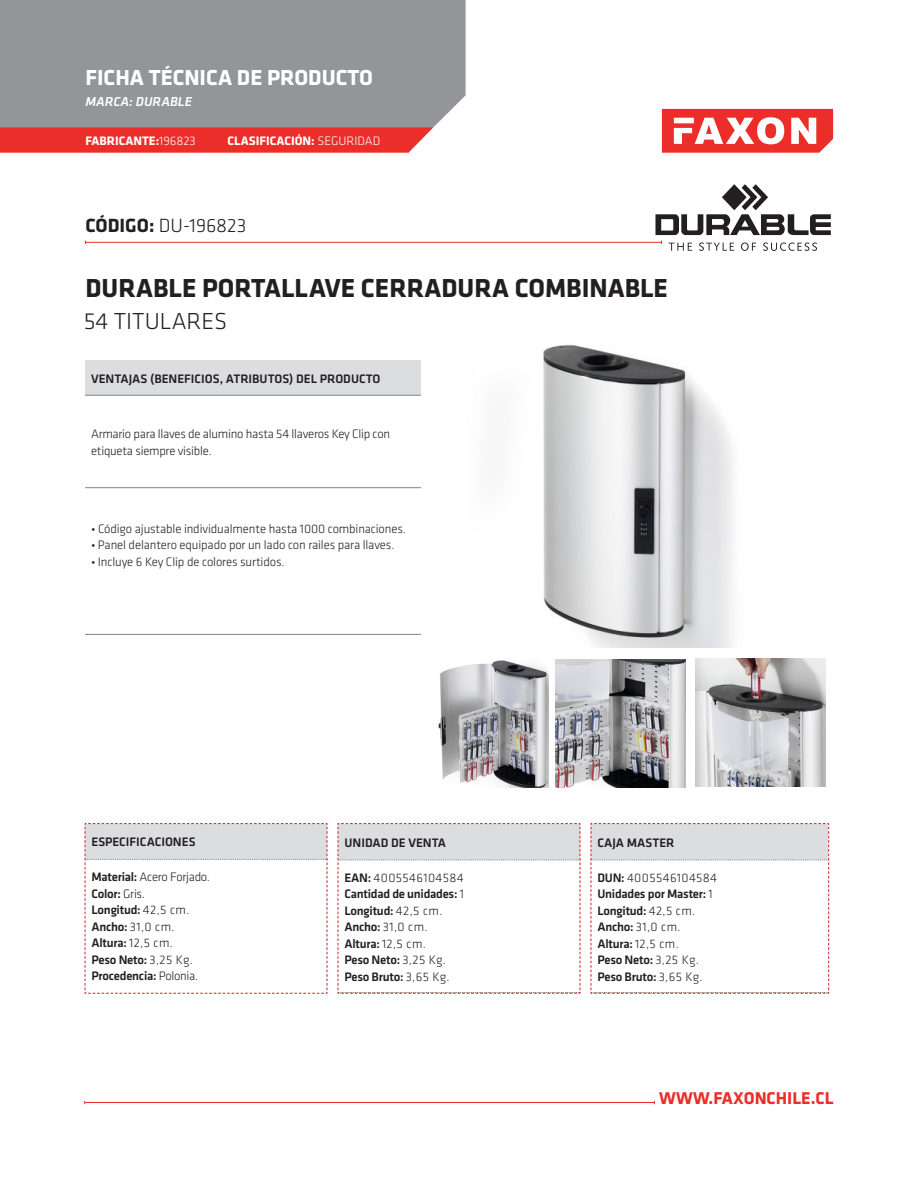
<style>
.page{position:relative;width:918px;height:1188px;background:#fff}
.page>*{position:absolute;margin:0;border:0;box-sizing:border-box;transform-origin:0 0}
.t1{font:700 27px "Klavika";color:#231f20}
.t2{font:300 24px "Klavika";color:#231f20}
.t3{font:700 22.5px "Klavika";color:#fff}
.t4{font:300 19.8px "Klavika";color:#231f20}
.t5{font:700 17.7px "Klavika";color:#eb2e29}
.t6{font:italic 500 13.5px "Klavika";color:#fff}
.t7{font:300 12.75px/16.5px "Klavika";letter-spacing:-.01em;color:#231f20}
.t8{font:500 12.75px "Klavika";letter-spacing:-.02em;color:#231f20}
.t9{font:500 12.75px "Klavika";color:#231f20}
.t10{font:700 12.75px "Klavika";color:#fff}
.t11{font:300 12.75px "Klavika";letter-spacing:.03em;color:#231f20}
.s1{font-weight:300}
.s2{font-weight:700}
.s3{font-family:"Vista Sans Reg";font-weight:400}
.s4{font-weight:500}
</style>
<div class="page">
<svg style="left:662px;top:109px;width:171px;height:44px"></svg>
<hr style="left:85px;top:242px;width:577px;height:1px;background:#eb2e29">
<div style="left:0;top:0;width:466px;height:127px;background:#939598"></div>
<svg style="left:84px;top:823px;width:244px;height:171px"></svg>
<svg style="left:337px;top:823px;width:244px;height:171px"></svg>
<svg style="left:590px;top:823px;width:240px;height:171px"></svg>
<svg style="left:0;top:127px;width:434px;height:26px;background:#eb3732"></svg>
<img style="left:543px;top:344px;width:190px;height:304px">
<img style="left:438px;top:660px;width:111px;height:128px">
<img style="left:555px;top:659px;width:131px;height:128px">
<img style="left:695px;top:659px;width:131px;height:128px">
<div style="left:85px;top:360px;width:336px;height:35px;background:#dcdddf"></div>
<hr style="left:85px;top:634px;width:336px;height:1px;background:#808285">
<hr style="left:85px;top:395px;width:336px;height:1px;background:#808285">
<hr style="left:85px;top:487px;width:336px;height:1px;background:#808285">
<hr style="left:85px;top:1102px;width:569px;height:1px;background:#eb2e29">
<svg style="left:669px;top:243px;width:23px;height:8px"></svg>
<svg style="left:699px;top:243px;width:35px;height:8px"></svg>
<svg style="left:741px;top:243px;width:15px;height:8px"></svg>
<svg style="left:763px;top:243px;width:54px;height:8px"></svg>
<svg style="left:655px;top:184px;width:176px;height:51px"></svg>
<p class="t3" style="left:85px;top:65px;width:289px">FICHA TÉCNICA DE PRODUCTO</p>
<p class="t6" style="left:85px;top:94px;width:108px">MARCA: DURABLE</p>
<p class="t10" style="left:86px;top:134px;width:112px">FABRICANTE:<span class="s1">196823</span></p>
<p class="t10" style="left:227px;top:134px;width:154px">CLASIFICACIÓN: <span class="s1">SEGURIDAD</span></p>
<p class="t4" style="left:85px;top:215px;width:163px"><span class="s2">CÓDIGO:</span> DU-196823</p>
<p class="t1" style="left:85px;top:274px;width:584px">DURABLE PORTALLAVE CERRADURA COMBINABLE</p>
<p class="t2" style="left:84px;top:308px;width:145px">54 TITULARES</p>
<p class="t9" style="left:91px;top:371px;width:291px">VENTAJAS (BENEFICIOS, ATRIBUTOS) DEL PRODUCTO</p>
<p class="t7" style="left:91px;top:426px;width:301px">Armario para llaves de alumino hasta 54 llaveros Key Clip con etiqueta siempre visible.</p>
<p class="t7" style="left:91px;top:521px;width:316px"><span class="s3">•</span> Código ajustable individualmente hasta 1000 combinaciones.</p>
<p class="t7" style="left:91px;top:537px;width:305px"><span class="s3">•</span> Panel delantero equipado por un lado con railes para llaves.</p>
<p class="t7" style="left:91px;top:554px;width:195px"><span class="s3">•</span> Incluye 6 Key Clip de colores surtidos.</p>
<p class="t9" style="left:91px;top:835px;width:106px">ESPECIFICACIONES</p>
<p class="t7" style="left:91px;top:869px;width:120px"><span class="s4">Material:</span> Acero Forjado.</p>
<p class="t8" style="left:91px;top:887px;width:55px">Color: <span class="s1">Gris.</span></p>
<p class="t8" style="left:91px;top:903px;width:99px">Longitud: <span class="s1">42,5 cm.</span></p>
<p class="t7" style="left:91px;top:919px;width:85px"><span class="s4">Ancho:</span> 31,0 cm.</p>
<p class="t8" style="left:91px;top:936px;width:83px">Altura: <span class="s1">12,5 cm.</span></p>
<p class="t8" style="left:91px;top:953px;width:103px">Peso Neto: <span class="s1">3,25 Kg.</span></p>
<p class="t8" style="left:91px;top:969px;width:108px">Procedencia: <span class="s1">Polonia.</span></p>
<p class="t9" style="left:344px;top:836px;width:103px">UNIDAD DE VENTA</p>
<p class="t11" style="left:344px;top:870px;width:121px"><span class="s4">EAN:</span> 4005546104584</p>
<p class="t8" style="left:344px;top:887px;width:121px">Cantidad de unidades: <span class="s1">1</span></p>
<p class="t8" style="left:344px;top:903px;width:99px">Longitud: <span class="s1">42,5 cm.</span></p>
<p class="t7" style="left:344px;top:919px;width:85px"><span class="s4">Ancho:</span> 31,0 cm.</p>
<p class="t8" style="left:344px;top:936px;width:83px">Altura: <span class="s1">12,5 cm.</span></p>
<p class="t8" style="left:344px;top:953px;width:103px">Peso Neto: <span class="s1">3,25 Kg.</span></p>
<p class="t8" style="left:344px;top:969px;width:107px">Peso Bruto: <span class="s1">3,65 Kg.</span></p>
<p class="t9" style="left:597px;top:836px;width:79px">CAJA MASTER</p>
<p class="t11" style="left:597px;top:870px;width:121px"><span class="s4">DUN:</span> 4005546104584</p>
<p class="t8" style="left:597px;top:887px;width:117px">Unidades por Master: <span class="s1">1</span></p>
<p class="t8" style="left:597px;top:903px;width:99px">Longitud: <span class="s1">42,5 cm.</span></p>
<p class="t7" style="left:597px;top:919px;width:85px"><span class="s4">Ancho:</span> 31,0 cm.</p>
<p class="t8" style="left:597px;top:936px;width:83px">Altura: <span class="s1">12,5 cm.</span></p>
<p class="t8" style="left:597px;top:953px;width:103px">Peso Neto: <span class="s1">3,25 Kg.</span></p>
<p class="t8" style="left:597px;top:969px;width:107px">Peso Bruto: <span class="s1">3,65 Kg.</span></p>
<p class="t5" style="left:659px;top:1088px;width:176px">WWW.FAXONCHILE.CL</p>
</div>
